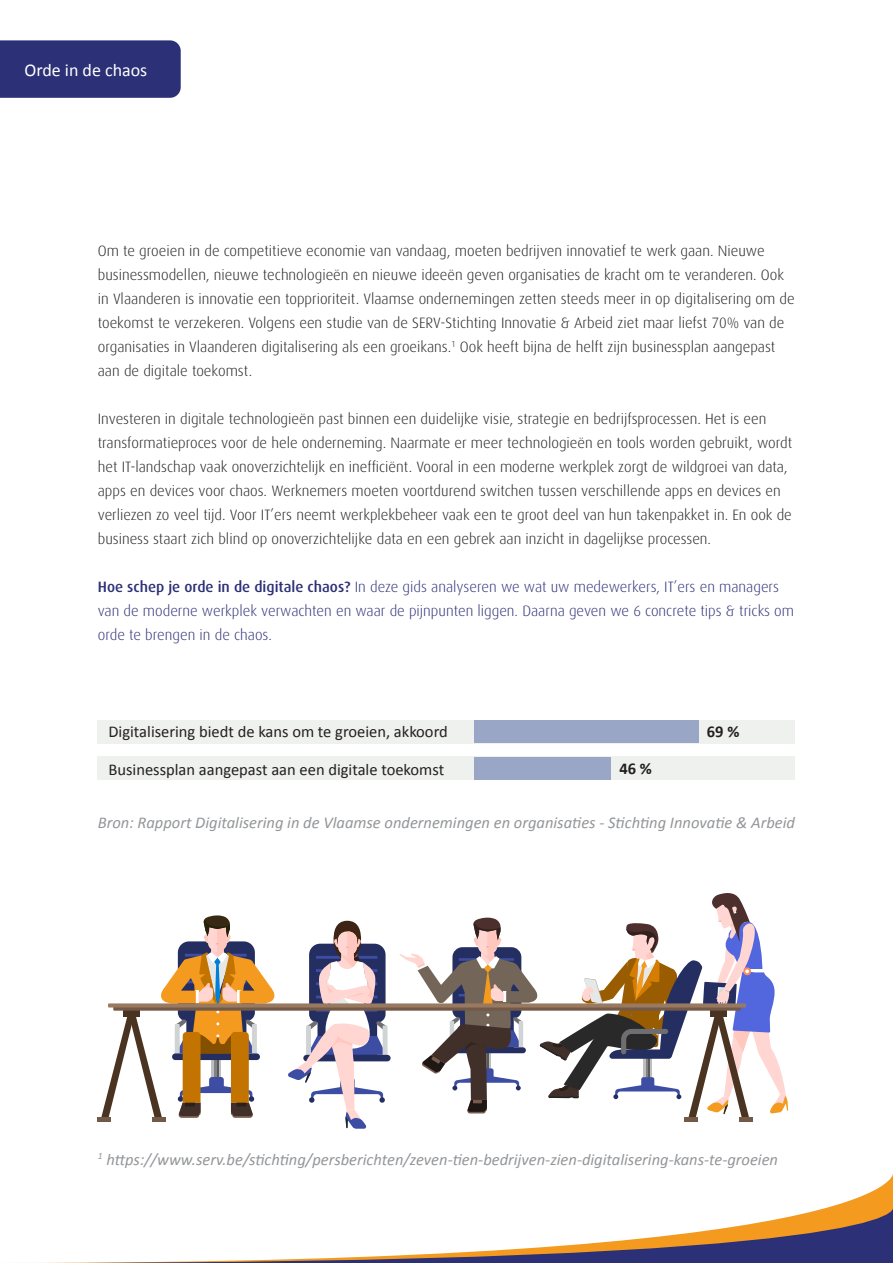
<style>
.page{position:relative;width:893px;height:1263px;background:#fff}
.page>*{position:absolute;margin:0;border:0;box-sizing:border-box;transform-origin:0 0}
.t1{font:18px "Calibri";color:#fff}
.t2{font:italic 16.5px "Calibri";color:#939598}
.t3{font:16.5px "Calibri";color:#231f20}
.t4{font:700 16.5px "Calibri";color:#231f20}
.t5{font:300 15px/24px "Dax";color:#231f20}
.t6{font:300 15px/24px "Dax";color:#2c3076}
.s1{font-weight:500}
</style>
<div class="page">
<svg style="left:826px;top:1174px;width:67px;height:34px"></svg>
<svg style="left:34px;top:1208px;width:859px;height:55px"></svg>
<div style="left:98px;top:720px;width:697px;height:23px;background:#eff1ef"></div>
<div style="left:98px;top:757px;width:697px;height:23px;background:#eff1ef"></div>
<div style="left:474px;top:720px;width:225px;height:22px;background:#9aa6c6"></div>
<div style="left:474px;top:758px;width:137px;height:22px;background:#9aa6c6"></div>
<div style="left:0;top:40px;width:181px;height:58px;background:#2c3076"></div>
<hr style="left:98px;top:1117px;width:13px;height:4px;background:#735947">
<svg style="left:101px;top:893px;width:687px;height:236px"></svg>
<p class="t1" style="left:25px;top:59px;width:124px">Orde in de chaos</p>
<p class="t5" style="left:98px;top:239px;width:698px">Om te groeien in de competitieve economie van vandaag, moeten bedrijven innovatief te werk gaan. Nieuwe businessmodellen, nieuwe technologieën en nieuwe ideeën geven organisaties de kracht om te veranderen. Ook in Vlaanderen is innovatie een topprioriteit. Vlaamse ondernemingen zetten steeds meer in op digitalisering om de toekomst te verzekeren. Volgens een studie van de SERV-Stichting Innovatie &amp; Arbeid ziet maar liefst 70% van de organisaties in Vlaanderen digitalisering als een groeikans.<sup>1</sup> Ook heeft bijna de helft zijn businessplan aangepast aan de digitale toekomst.</p>
<p class="t5" style="left:98px;top:407px;width:696px">Investeren in digitale technologieën past binnen een duidelijke visie, strategie en bedrijfsprocessen. Het is een transformatieproces voor de hele onderneming. Naarmate er meer technologieën en tools worden gebruikt, wordt het IT-landschap vaak onoverzichtelijk en inefficiënt. Vooral in een moderne werkplek zorgt de wildgroei van data, apps en devices voor chaos. Werknemers moeten voortdurend switchen tussen verschillende apps en devices en verliezen zo veel tijd. Voor IT’ers neemt werkplekbeheer vaak een te groot deel van hun takenpakket in. En ook de business staart zich blind op onoverzichtelijke data en een gebrek aan inzicht in dagelijkse processen.</p>
<p class="t6" style="left:98px;top:575px;width:698px"><span class="s1">Hoe schep je orde in de digitale chaos?</span> In deze gids analyseren we wat uw medewerkers, IT’ers en managers van de moderne werkplek verwachten en waar de pijnpunten liggen. Daarna geven we 6 concrete tips &amp; tricks om orde te brengen in de chaos.</p>
<p class="t3" style="left:108px;top:721px;width:341px">Digitalisering biedt de kans om te groeien, akkoord</p>
<p class="t3" style="left:108px;top:759px;width:337px">Businessplan aangepast aan een digitale toekomst</p>
<p class="t4" style="left:619px;top:757px;width:34px">46 %</p>
<p class="t4" style="left:707px;top:719px;width:34px">69 %</p>
<p class="t2" style="left:98px;top:811px;width:699px">Bron: Rapport Digitalisering in de Vlaamse ondernemingen en organisaties - Stichting Innovatie &amp; Arbeid</p>
<p class="t2" style="left:98px;top:1148px;width:682px"><sup>1</sup> https://www.serv.be/stichting/persberichten/zeven-tien-bedrijven-zien-digitalisering-kans-te-groeien</p>
</div>
